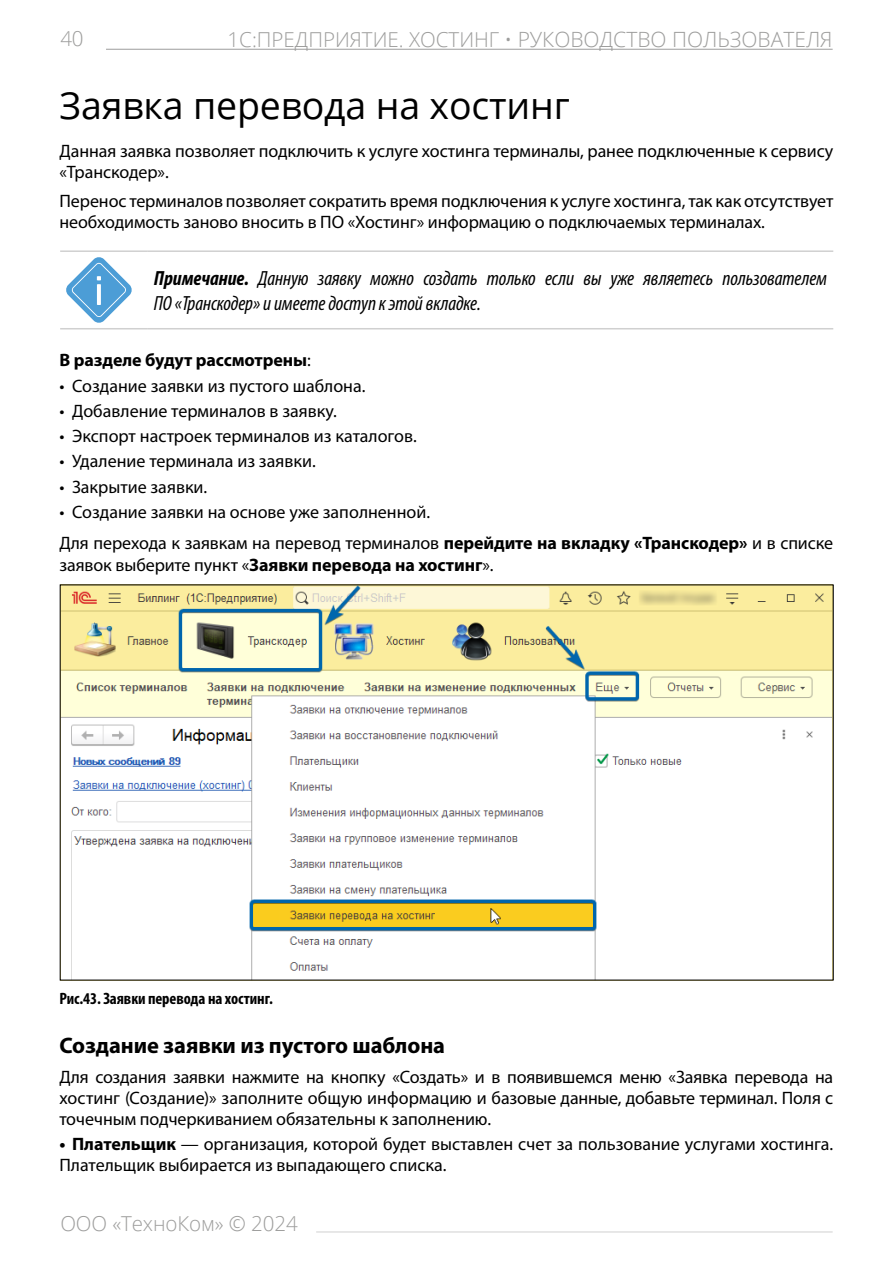
<style>
.page{position:relative;width:893px;height:1263px;background:#fff}
.page>*{position:absolute;margin:0;border:0;box-sizing:border-box;transform-origin:0 0}
.t1{font:37.5px "Open Sans";letter-spacing:-.005em;color:#000}
.t2{font:700 22.5px "Myriad Pro";letter-spacing:-.005em;color:#000}
.t3{font:italic condensed 20.55px/24.8px "Myriad Pro";letter-spacing:-.005em;color:#000}
.t4{font:300 20.55px "Open Sans";color:#9d9d9c}
.t5{font:18px/21px "Myriad Pro";letter-spacing:-.005em;color:#000}
.t6{font:700 18px "Myriad Pro";letter-spacing:-.005em;color:#000}
.t7{font:700 condensed 16.5px "Myriad Pro";letter-spacing:-.005em;color:#000}
.s1{font-size:21px}
.s2{font-weight:700}
.s3{font-weight:400}
</style>
<div class="page">
<hr style="left:106px;top:49px;width:727px;height:1px;background:#9d9d9c">
<hr style="left:316px;top:1231px;width:517px;height:1px;background:#d0d0d0">
<hr style="left:60px;top:250px;width:88px;height:2px;background:#d0d0d0">
<hr style="left:148px;top:250px;width:685px;height:2px;background:#d0d0d0">
<hr style="left:60px;top:328px;width:88px;height:1px;background:#d0d0d0">
<hr style="left:148px;top:328px;width:685px;height:1px;background:#d0d0d0">
<svg style="left:66px;top:257px;width:66px;height:66px"></svg>
<img style="left:62px;top:586px;width:770px;height:392px">
<p class="t4" style="left:60px;top:24px;width:25px">40</p>
<p class="t4" style="left:227px;top:25px;width:607px">1С:ПРЕДПРИЯТИЕ. ХОСТИНГ • <span class="s1">РУКОВОДСТВО ПОЛЬЗОВАТЕЛЯ</span></p>
<h1 class="t1" style="left:60px;top:80px;width:512px">Заявка перевода на хостинг</h1>
<p class="t5" style="left:60px;top:140px;width:775px">Данная заявка позволяет подключить к услуге хостинга терминалы, ранее подключенные к сервису «Транскодер».</p>
<p class="t5" style="left:60px;top:191px;width:775px">Перенос терминалов позволяет сократить время подключения к услуге хостинга, так как отсутствует необходимость заново вносить в ПО «Хостинг» информацию о подключаемых терминалах.</p>
<p class="t3" style="left:154px;top:266px;width:675px"><span class="s2">Примечание.</span> Данную заявку можно создать только если вы уже являетесь пользователем<br>ПО «Транскодер» и имеете доступ к этой вкладке.</p>
<p class="t6" style="left:59px;top:348px;width:253px">В разделе будут рассмотрены<span class="s3">:</span></p>
<p class="t5" style="left:59px;top:375px;width:308px">• Создание заявки из пустого шаблона.</p>
<p class="t5" style="left:59px;top:400px;width:279px">• Добавление терминалов в заявку.</p>
<p class="t5" style="left:59px;top:425px;width:359px">• Экспорт настроек терминалов из каталогов.</p>
<p class="t5" style="left:59px;top:450px;width:258px">• Удаление терминала из заявки.</p>
<p class="t5" style="left:59px;top:476px;width:149px">• Закрытие заявки.</p>
<p class="t5" style="left:59px;top:496px;width:775px;line-height:31.7px">• Создание заявки на основе уже заполненной.<br>Для перехода к заявкам на перевод терминалов <span class="s2">перейдите на вкладку «Транскодер»</span> и в списке</p>
<p class="t6" style="left:59px;top:553px;width:436px"><span class="s3">заявок выберите пункт «</span>Заявки перевода на хостинг<span class="s3">».</span></p>
<p class="t7" style="left:59px;top:988px;width:215px">Рис.43. Заявки перевода на хостинг.</p>
<p class="t2" style="left:59px;top:1031px;width:387px">Создание заявки из пустого шаблона</p>
<p class="t5" style="left:59px;top:1066px;width:775px;text-align:justify">Для создания заявки нажмите на кнопку «Создать» и в появившемся меню «Заявка перевода на хостинг (Создание)» заполните общую информацию и базовые данные, добавьте терминал. Поля с точечным подчеркиванием обязательны к заполнению.</p>
<p class="t5" style="left:59px;top:1133px;width:775px"><span class="s2">• Плательщик</span> — организация, которой будет выставлен счет за пользование услугами хостинга.<br>Плательщик выбирается из выпадающего списка.</p>
<p class="t4" style="left:60px;top:1209px;width:239px">ООО «ТехноКом» © 2024</p>
</div>
